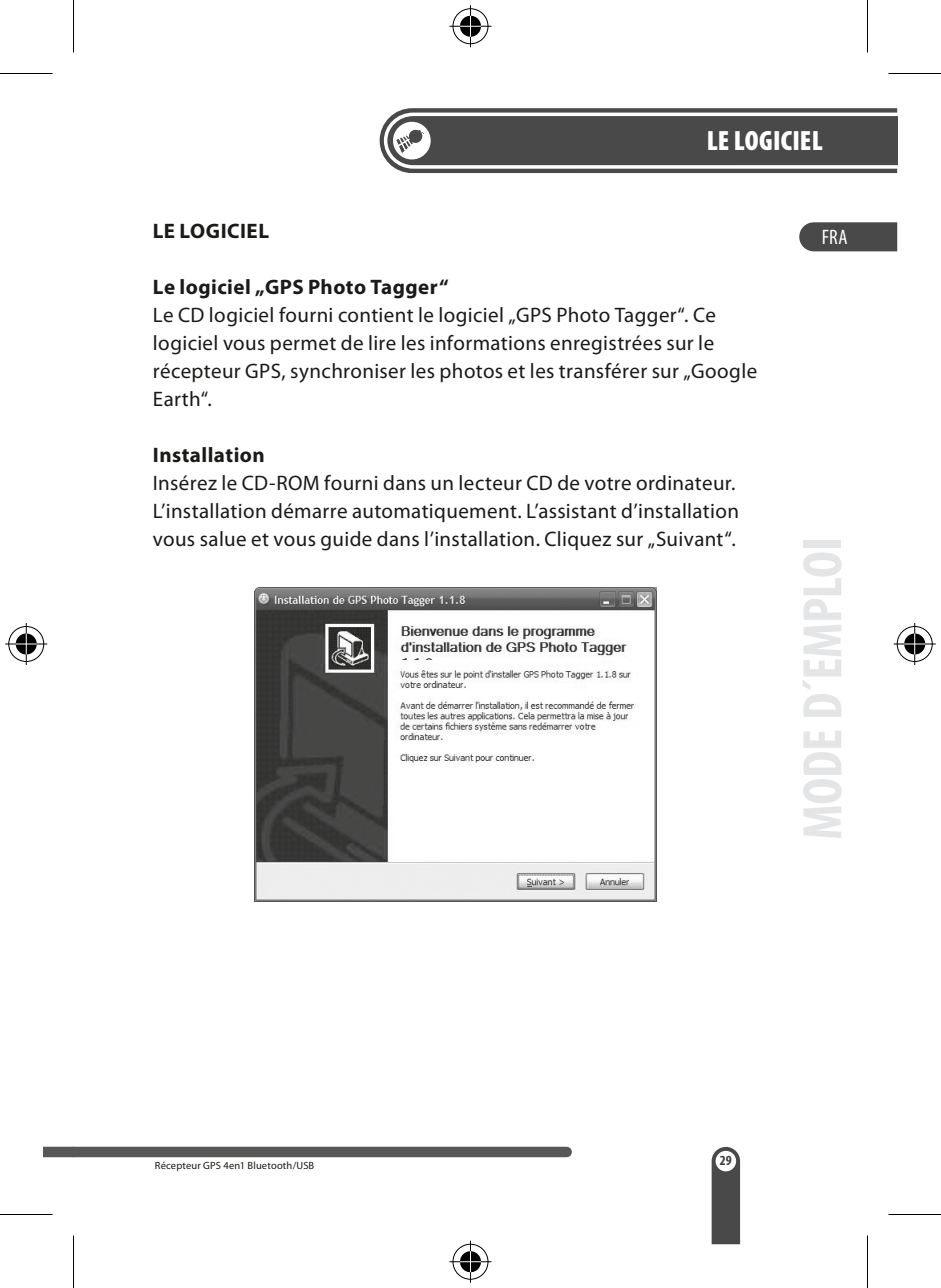
<style>
.page{position:relative;width:941px;height:1288px;background:#fff}
.page>*{position:absolute;margin:0;border:0;box-sizing:border-box;transform-origin:0 0}
.t1{font:700 condensed 56px "Myriad Pro";letter-spacing:-.01em;color:#e4e5e6}
.Überschrift_Ebene_1{font:900 condensed 28px "Myriad Pro";color:#fff}
.Fließtext_Ebene_1{font:21px/28px "Myriad Pro";letter-spacing:.015em;color:#1a1a18}
.Überschrift_Ebene_1-2{font:700 21px "Myriad Pro";letter-spacing:.02em;color:#1a1a18}
.t2{font:condensed 21px "Myriad Pro";color:#fff}
.t3{font:700 condensed 14px "Myriad Pro";color:#3d3c3c}
.t4{font:10.5px "Myriad Pro";letter-spacing:.015em;color:#1a1a18}
</style>
<div class="page">
<div style="left:44px;top:1147px;width:30px;height:10px;background:#575756"></div>
<div style="left:74px;top:1147px;width:493px;height:10px;background:#575756"></div>
<svg style="left:711px;top:1147px;width:29px;height:97px;background:#676767"></svg>
<svg style="left:380px;top:108px;width:517px;height:65px;background:#646464"></svg>
<svg style="left:799px;top:222px;width:98px;height:29px;background:#515151"></svg>
<img style="left:254px;top:587px;width:403px;height:314px">
<hr style="left:0;top:73px;width:52px;height:1px;background:#000">
<hr style="left:888px;top:73px;width:53px;height:1px;background:#000">
<hr style="left:0;top:1214px;width:52px;height:1px;background:#000">
<hr style="left:888px;top:1214px;width:53px;height:1px;background:#000">
<hr style="left:73px;top:0;width:1px;height:52px;background:#000">
<hr style="left:73px;top:1235px;width:1px;height:53px;background:#000">
<hr style="left:867px;top:0;width:1px;height:52px;background:#000">
<hr style="left:867px;top:1235px;width:1px;height:53px;background:#000">
<div style="left:451px;top:7px;width:39px;height:39px;border:4px solid #fff;border-radius:50%"></div>
<svg style="left:449px;top:24px;width:42px;height:4px"></svg>
<div style="left:468px;top:5px;width:5px;height:42px;background:#fff"></div>
<div style="left:458px;top:14px;width:25px;height:25px;border:4px solid #fff;border-radius:50%"></div>
<div style="left:452px;top:8px;width:36px;height:36px;border:1px solid #000;border-radius:50%"></div>
<hr style="left:449px;top:26px;width:42px;height:1px;background:#000">
<hr style="left:470px;top:5px;width:1px;height:42px;background:#000">
<svg style="left:460px;top:16px;width:21px;height:21px"></svg>
<div style="left:451px;top:1242px;width:39px;height:39px;border:4px solid #fff;border-radius:50%"></div>
<svg style="left:449px;top:1260px;width:42px;height:4px"></svg>
<div style="left:468px;top:1241px;width:5px;height:42px;background:#fff"></div>
<div style="left:458px;top:1249px;width:25px;height:25px;border:4px solid #fff;border-radius:50%"></div>
<div style="left:452px;top:1244px;width:36px;height:36px;border:1px solid #000;border-radius:50%"></div>
<hr style="left:449px;top:1261px;width:42px;height:1px;background:#000">
<hr style="left:470px;top:1241px;width:1px;height:42px;background:#000">
<svg style="left:460px;top:1251px;width:21px;height:21px"></svg>
<div style="left:7px;top:624px;width:39px;height:40px;border:4px solid #fff;border-radius:50%"></div>
<hr style="left:5px;top:642px;width:42px;height:4px;background:#fff">
<svg style="left:24px;top:623px;width:4px;height:42px"></svg>
<div style="left:14px;top:631px;width:25px;height:26px;border:4px solid #fff;border-radius:50%"></div>
<div style="left:8px;top:626px;width:36px;height:36px;border:1px solid #000;border-radius:50%"></div>
<hr style="left:5px;top:643px;width:42px;height:2px;background:#000">
<hr style="left:26px;top:623px;width:1px;height:42px;background:#000">
<div style="left:16px;top:633px;width:21px;height:21px;background:#000;border-radius:50%"></div>
<hr style="left:16px;top:643px;width:21px;height:2px;background:#fff">
<svg style="left:26px;top:633px;width:1px;height:21px"></svg>
<div style="left:895px;top:624px;width:39px;height:40px;border:4px solid #fff;border-radius:50%"></div>
<svg style="left:895px;top:642px;width:39px;height:4px"></svg>
<svg style="left:912px;top:623px;width:5px;height:42px"></svg>
<div style="left:902px;top:631px;width:25px;height:26px;border:4px solid #fff;border-radius:50%"></div>
<div style="left:897px;top:626px;width:35px;height:36px;border:1px solid #000;border-radius:50%"></div>
<hr style="left:893px;top:643px;width:42px;height:2px;background:#000">
<hr style="left:914px;top:623px;width:1px;height:42px;background:#000">
<div style="left:904px;top:633px;width:21px;height:21px;background:#000;border-radius:50%"></div>
<hr style="left:904px;top:643px;width:21px;height:2px;background:#fff">
<svg style="left:914px;top:633px;width:1px;height:21px"></svg>
<p class="Überschrift_Ebene_1-2" style="left:153px;top:217px;width:64px">Le logici</p>
<p class="Überschrift_Ebene_1-2" style="left:247px;top:217px;width:19px">el</p>
<p class="Überschrift_Ebene_1" style="left:706px;top:125px;width:115px">LE LOGICIEL</p>
<p class="t2" style="left:822px;top:224px;width:27px">fra</p>
<p class="Überschrift_Ebene_1-2" style="left:153px;top:273px;width:297px">Le logiciel „GPS Photo Tagger“</p>
<p class="Fließtext_Ebene_1" style="left:153px;top:301px;width:606px">Le CD logiciel fourni contient le logiciel „GPS Photo Tagger“. Ce logiciel vous permet de lire les informations enregistrées sur le récepteur GPS, synchroniser les photos et les transférer sur „Google Earth“.</p>
<p class="Überschrift_Ebene_1-2" style="left:153px;top:441px;width:113px">Installation</p>
<p class="Fließtext_Ebene_1" style="left:153px;top:469px;width:587px">Insérez le CD-ROM fourni dans un lecteur CD de votre ordinateur.<br>L’installation démarre automatiquement. L’assistant d’installation vous salue et vous guide dans l’installation. Cliquez sur „Suivant“.</p>
<h1 class="t1" style="left:787px;top:840px;width:304px;rotate:-90deg">MODE D´EMPLOI</h1>
<p class="t4" style="left:155px;top:1159px;width:161px">Récepteur GPS 4en1 Bluetooth/USB</p>
<p class="t3" style="left:720px;top:1152px;width:14px">29</p>
</div>
